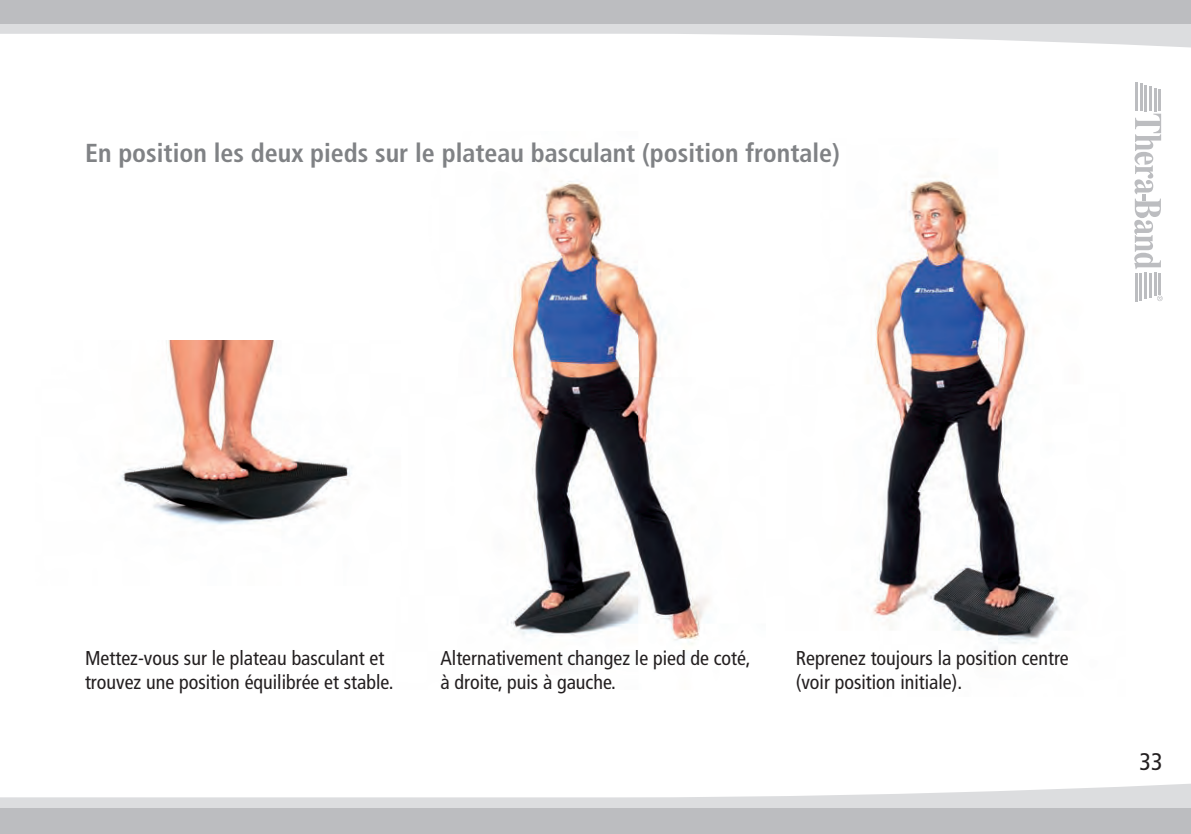
<style>
.page{position:relative;width:1191px;height:834px;background:#fff}
.page>*{position:absolute;margin:0;border:0;box-sizing:border-box;transform-origin:0 0}
.t1{font:700 condensed 26px "Frutiger";color:#808285}
.t2{font:condensed 24px "Frutiger";color:#231f20}
.t3{font:condensed 20px/24px "Frutiger";color:#231f20}
</style>
<div class="page">
<svg style="left:0;top:783px;width:1191px;height:25px"></svg>
<svg style="left:0;top:24px;width:1191px;height:24px;fill:#e4e5e7"></svg>
<div style="left:0;top:808px;width:1191px;height:25px;background:#bcbdc0"></div>
<div style="left:0;top:0;width:1191px;height:24px;background:#bcbdc0"></div>
<img style="left:871px;top:176px;width:188px;height:477px">
<img style="left:507px;top:180px;width:203px;height:465px">
<img style="left:119px;top:341px;width:233px;height:184px">
<hr style="left:1135px;top:82px;width:2px;height:29px;background:#bcbdc0">
<hr style="left:1158px;top:89px;width:3px;height:22px;background:#bcbdc0">
<hr style="left:1154px;top:88px;width:2px;height:23px;background:#bcbdc0">
<hr style="left:1149px;top:87px;width:2px;height:24px;background:#bcbdc0">
<hr style="left:1144px;top:85px;width:3px;height:26px;background:#bcbdc0">
<hr style="left:1139px;top:84px;width:3px;height:27px;background:#bcbdc0">
<hr style="left:1134px;top:273px;width:3px;height:29px;background:#bcbdc0">
<hr style="left:1158px;top:273px;width:3px;height:21px;background:#bcbdc0">
<hr style="left:1153px;top:273px;width:3px;height:23px;background:#bcbdc0">
<hr style="left:1149px;top:273px;width:2px;height:24px;background:#bcbdc0">
<hr style="left:1144px;top:273px;width:3px;height:26px;background:#bcbdc0">
<hr style="left:1139px;top:273px;width:3px;height:27px;background:#bcbdc0">
<svg style="left:1157px;top:295px;width:5px;height:6px"></svg>
<svg style="left:1134px;top:114px;width:27px;height:155px"></svg>
<h1 class="t1" style="left:85px;top:142px;width:756px">En position les deux pieds sur le plateau basculant (position frontale)</h1>
<p class="t3" style="left:85px;top:647px;width:310px">Mettez-vous sur le plateau basculant et trouvez une position équilibrée et stable.</p>
<p class="t3" style="left:440px;top:647px;width:312px">Alternativement changez le pied de coté, à droite, puis à gauche.</p>
<p class="t3" style="left:796px;top:647px;width:274px">Reprenez toujours la position centre (voir position initiale).</p>
<p class="t2" style="left:1139px;top:751px;width:25px">33</p>
</div>
